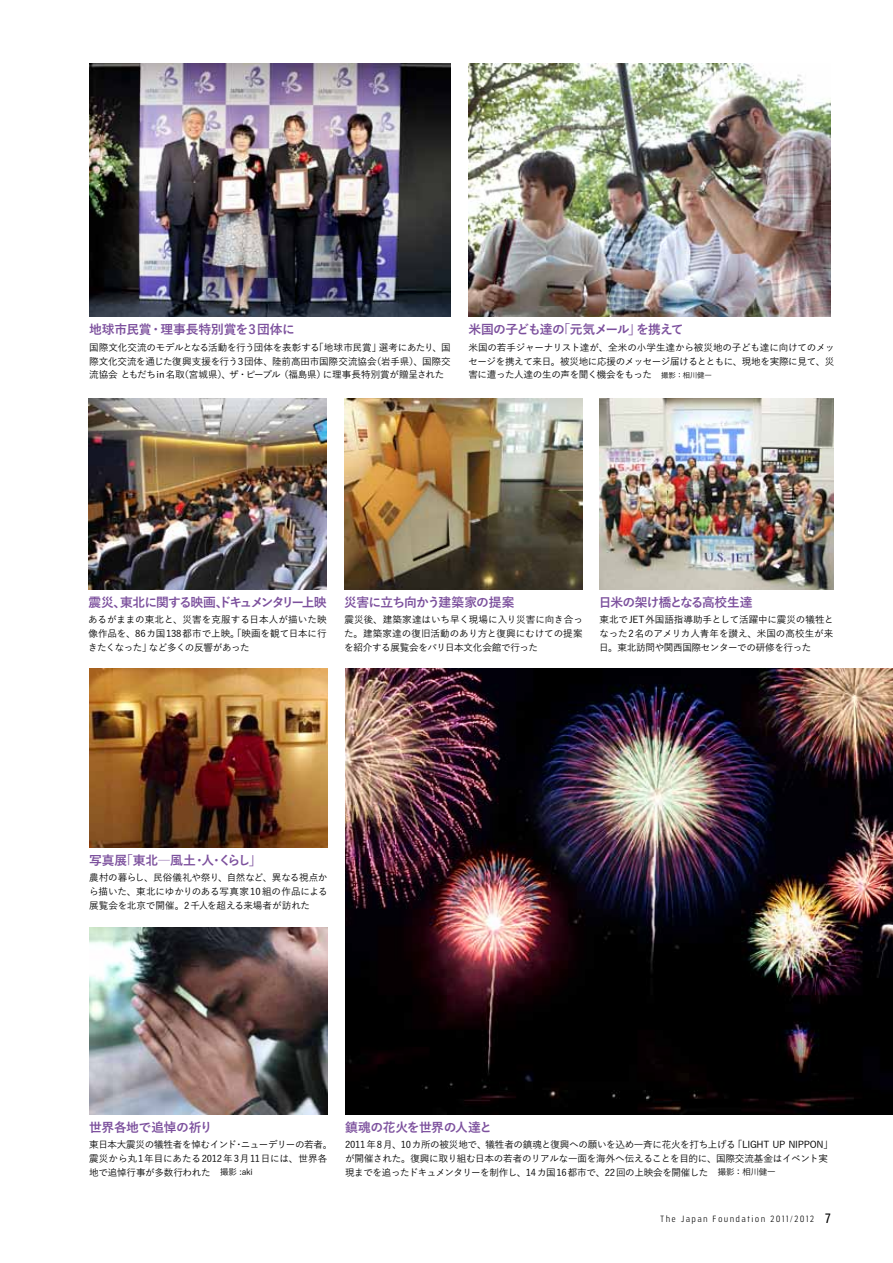
<style>
.page{position:relative;width:893px;height:1263px;background:#fff}
.page>*{position:absolute;margin:0;border:0;box-sizing:border-box;transform-origin:0 0}
.t1{font:12.75px "Yu Gothic Std B";letter-spacing:-.045em;color:#7c509d}
.t2{font:12.75px "Yu Gothic Std B";letter-spacing:-.01em;color:#7c509d}
.t3{font:12.75px "Yu Gothic Std B";letter-spacing:-.125em;color:#7c509d}
.t4{font:12.75px "Yu Gothic Std B";letter-spacing:-.065em;color:#7c509d}
.t5{font:9.6px/13.8px "Yu Gothic Std M";letter-spacing:-.03em;color:#000;text-align:justify}
.t6{font:8.55px "Jesaya Lt";letter-spacing:.225em;color:#000}
.s1{font-size:7.5px}
.s2{font-family:"Yu Gothic Std M"}
.s3{font-size:8.55px}
.s4{font-family:"Jesaya Bk";font-size:12.75px}
</style>
<div class="page">
<img style="left:89px;top:669px;width:238px;height:178px">
<img style="left:88px;top:399px;width:239px;height:191px">
<img style="left:344px;top:399px;width:239px;height:191px">
<img style="left:600px;top:399px;width:233px;height:191px">
<img style="left:89px;top:64px;width:362px;height:253px">
<img style="left:469px;top:64px;width:361px;height:253px">
<img style="left:345px;top:669px;width:548px;height:445px">
<img style="left:89px;top:927px;width:238px;height:187px">
<h1 class="t2" style="left:89px;top:320px;width:207px">地球市民賞・理事長特別賞を3団体に</h1>
<p class="t5" style="left:89px;top:340px;width:363px">国際文化交流のモデルとなる活動を行う団体を表彰する「地球市民賞」選考にあたり、国際文化交流を通じた復興支援を行う３団体、陸前高田市国際交流協会（岩手県）、国際交流協会 ともだちin名取（宮城県）、ザ・ピープル （福島県）に理事長特別賞が贈呈された</p>
<h1 class="t1" style="left:468px;top:320px;width:216px">米国の子ども達の「元気メール」を携えて</h1>
<p class="t5" style="left:468px;top:340px;width:368px">米国の若手ジャーナリスト達が、全米の小学生達から被災地の子ども達に向けてのメッセージを携えて来日。被災地に応援のメッセージ届けるとともに、現地を実際に見て、災害に遭った人達の生の声を聞く機会をもった　<span class="s1">撮影：相川健一</span></p>
<h1 class="t3" style="left:88px;top:592px;width:240px">震災、東北に関する映画、ドキュメンタリー上映</h1>
<p class="t5" style="left:88px;top:612px;width:240px">あるがままの東北と、災害を克服する日本人が描いた映像作品を、86カ国138都市で上映。「映画を観て日本に行きたくなった」など多くの反響があった</p>
<h1 class="t1" style="left:344px;top:592px;width:172px">災害に立ち向かう建築家の提案</h1>
<p class="t5" style="left:344px;top:612px;width:240px">震災後、建築家達はいち早く現場に入り災害に向き合った。建築家達の復旧活動のあり方と復興にむけての提案を紹介する展覧会をパリ日本文化会館で行った</p>
<h1 class="t4" style="left:599px;top:592px;width:155px">日米の架け橋となる高校生達</h1>
<p class="t5" style="left:599px;top:612px;width:236px">東北で JET外国語指導助手として活躍中に震災の犠牲となった2名のアメリカ人青年を讃え、米国の高校生が来日。東北訪問や関西国際センターでの研修を行った</p>
<h1 class="t2" style="left:89px;top:851px;width:174px">写真展「東北<span class="s2">｜</span>風土・人・くらし」</h1>
<p class="t5" style="left:89px;top:870px;width:240px">農村の暮らし、民俗儀礼や祭り、自然など、異なる視点から描いた、東北にゆかりのある写真家 10 組の作品による展覧会を北京で開催。2千人を超える来場者が訪れた</p>
<h1 class="t1" style="left:89px;top:1117px;width:125px">世界各地で追悼の祈り</h1>
<p class="t5" style="left:89px;top:1137px;width:245px;text-align:left">東日本大震災の犠牲者を悼むインド・ニューデリーの若者。震災から丸1年目にあたる2012年3月11日には、世界各地で追悼行事が多数行われた　<span class="s3">撮影 :aki</span></p>
<h1 class="t1" style="left:345px;top:1117px;width:149px">鎮魂の花火を世界の人達と</h1>
<p class="t5" style="left:345px;top:1137px;width:489px;text-align:left">2011年8月、10カ所の被災地で、犠牲者の鎮魂と復興への願いを込め一斉に花火を打ち上げる「LIGHT UP NIPPON」が開催された。復興に取り組む日本の若者のリアルな一面を海外へ伝えることを目的に、国際交流基金はイベント実現までを追ったドキュメンタリーを制作し、14カ国16都市で、22回の上映会を開催した　<span class="s3">撮影：相川健一</span></p>
<p class="t6" style="left:660px;top:1213px;width:172px">The Japan Foundation 2011/2012 <span class="s4">7</span></p>
</div>
